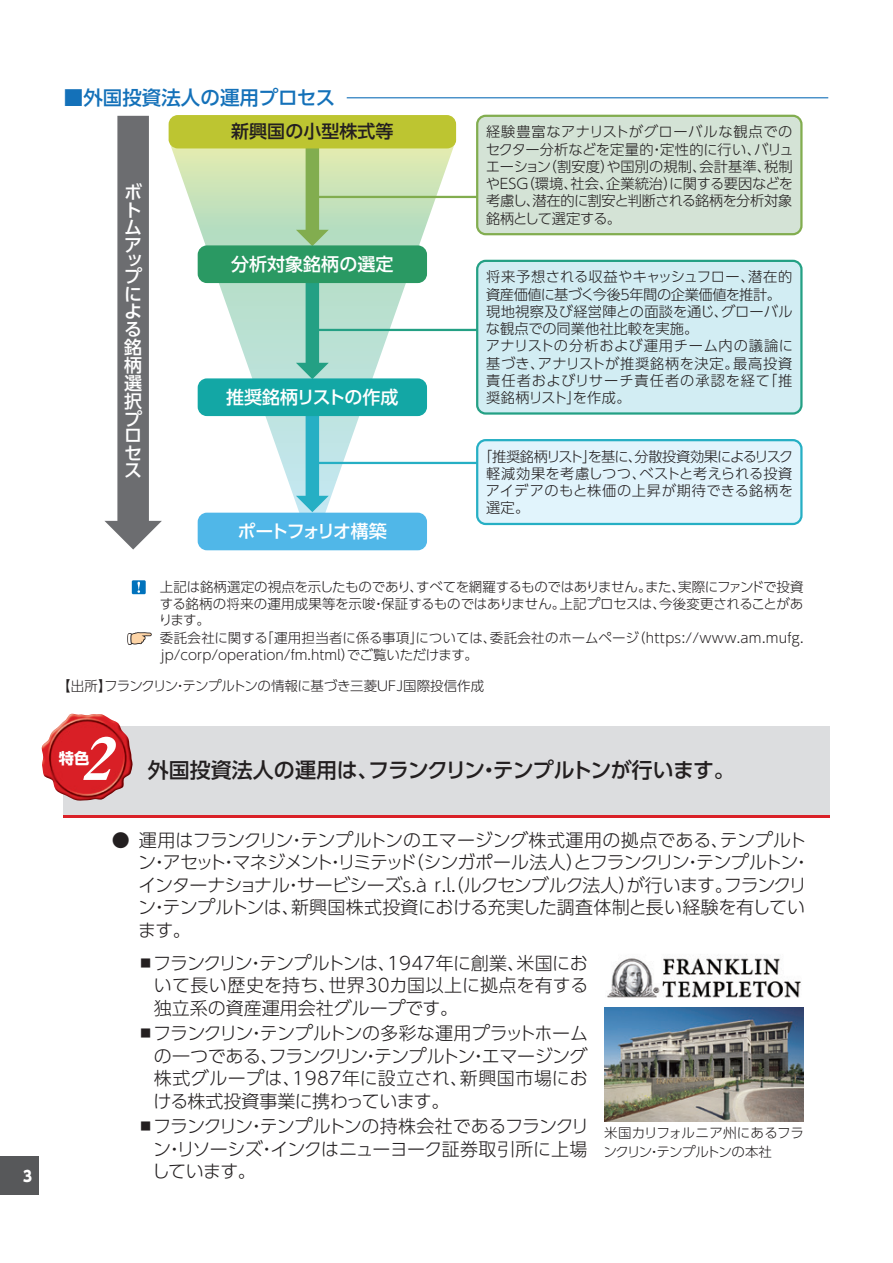
<style>
.page{position:relative;width:893px;height:1263px;background:#fff}
.page>*{position:absolute;margin:0;border:0;box-sizing:border-box;transform-origin:0 0}
.t1{font:italic 58.5px "Midashi Min Pr 5 MA31";color:#fff;scale:1.04 1}
.t2{font:500 21px "UD Shin Go Pro";letter-spacing:-.02em;color:#231f20}
.t3{font:500 19.5px "UD Shin Go Pro";color:#1471b9}
.t4{font:300 18px/22.5px "UD Shin Go Pro";letter-spacing:-.015em;color:#231f20;text-align:justify}
.t5{font:300 18px/22.5px "UD Shin Go Pro";letter-spacing:-.035em;color:#231f20}
.t6{font:500 18px/17.5px "UD Shin Go Pro";color:#fff;text-align:justify}
.t7{font:500 18px "UD Shin Go Pro";color:#231f20}
.t8{font:500 18px "UD Shin Go Pro";letter-spacing:-.11em;color:#fff}
.t9{font:700 15.3px "UD Shin Go Pro";color:#fff}
.t10{font:800 15px "UD Shin Go Pro";color:#fff;scale:.9 1}
.t11{font:300 14.25px/17.2px "UD Shin Go Pro";color:#231f20;text-align:justify}
.t12{font:300 14.25px/17.2px "UD Shin Go Pro";letter-spacing:.02em;color:#231f20}
.t13{font:300 13.5px/16.5px "UD Shin Go Pro";color:#231f20;text-align:justify}
.t14{font:300 13.5px/19.5px "UD Shin Go Pro";letter-spacing:-.035em;color:#231f20}
</style>
<div class="page">
<div style="left:0;top:1157px;width:38px;height:38px;background:#57585a"></div>
<hr style="left:347px;top:97px;width:481px;height:1px;background:#1471b9">
<svg style="left:169px;top:142px;width:287px;height:408px"></svg>
<div style="left:198px;top:513px;width:228px;height:36px;background:#50b7e8;border-radius:9px"></div>
<div style="left:198px;top:513px;width:229px;height:37px;border:2px solid #50b7e8;border-radius:9px"></div>
<div style="left:117px;top:116px;width:32px;height:409px;background:#6c6d70"></div>
<svg style="left:104px;top:521px;width:58px;height:28px"></svg>
<div style="left:306px;top:148px;width:13px;height:84px;background:#82ad4f"></div>
<svg style="left:296px;top:230px;width:33px;height:15px"></svg>
<div style="left:306px;top:281px;width:13px;height:84px;background:#24a084"></div>
<svg style="left:296px;top:363px;width:33px;height:15px"></svg>
<div style="left:306px;top:414px;width:13px;height:84px;background:#26afc4"></div>
<svg style="left:296px;top:496px;width:33px;height:16px"></svg>
<div style="left:169px;top:116px;width:286px;height:32px;background:#bdc531;border-radius:8px"></div>
<div style="left:169px;top:115px;width:287px;height:33px;border:2px solid #bdc531;border-radius:8px"></div>
<div style="left:198px;top:246px;width:228px;height:36px;background:#2a9963;border-radius:8px"></div>
<div style="left:198px;top:245px;width:229px;height:38px;border:2px solid #2a9963;border-radius:8px"></div>
<hr style="left:312px;top:329px;width:171px;height:2px;background:#24a084">
<hr style="left:312px;top:196px;width:171px;height:2px;background:#82ad4f">
<div style="left:477px;top:116px;width:324px;height:118px;background:#d4e3d6;border-radius:9px"></div>
<div style="left:476px;top:115px;width:327px;height:120px;border:2px solid #82ad4f;border-radius:9px"></div>
<div style="left:198px;top:379px;width:228px;height:36px;background:#13a7a5;border-radius:9px"></div>
<div style="left:198px;top:378px;width:229px;height:38px;border:2px solid #13a7a5;border-radius:9px"></div>
<hr style="left:312px;top:462px;width:171px;height:2px;background:#26afc4">
<div style="left:477px;top:440px;width:324px;height:84px;background:#e1f4fc;border-radius:9px"></div>
<div style="left:476px;top:439px;width:327px;height:86px;border:2px solid #26afc4;border-radius:9px"></div>
<div style="left:477px;top:261px;width:324px;height:152px;background:#d2edf3;border-radius:9px"></div>
<div style="left:476px;top:260px;width:327px;height:155px;border:2px solid #24a084;border-radius:9px"></div>
<div style="left:132px;top:580px;width:14px;height:14px;background:#0072bc"></div>
<svg style="left:137px;top:582px;width:3px;height:11px"></svg>
<svg style="left:127px;top:632px;width:25px;height:13px"></svg>
<div style="left:63px;top:726px;width:766px;height:92px;background:#dcdddf"></div>
<hr style="left:63px;top:815px;width:766px;height:3px;background:#da2128">
<img style="left:41px;top:714px;width:92px;height:87px">
<img style="left:607px;top:955px;width:194px;height:43px">
<img style="left:604px;top:1007px;width:199px;height:114px">
<p class="t10" style="left:23px;top:1163px;width:11px">3</p>
<p class="t3" style="left:64px;top:82px;width:273px">■外国投資法人の運用プロセス</p>
<p class="t7" style="left:231px;top:117px;width:164px">新興国の小型株式等</p>
<p class="t6" style="left:124px;top:183px;width:19px">ボトムア</p>
<p class="t6" style="left:124px;top:251px;width:20px;text-align:left">ップによる銘柄選択プロセス</p>
<p class="t6" style="left:231px;top:255px;width:164px">分析対象銘柄の選定</p>
<p class="t6" style="left:226px;top:388px;width:174px">推奨銘柄リストの作成</p>
<p class="t8" style="left:238px;top:517px;width:151px">ポートフォリオ構築</p>
<p class="t11" style="left:486px;top:123px;width:310px">経験豊富なアナリストがグローバルな観点でのセクター分析などを定量的・定性的に行い、バリュエーション（割安度）や国別の規制、会計基準、税制やESG（環境、社会、企業統治）に関する要因などを考慮し、潜在的に割安と判断される銘柄を分析対象銘柄として選定する。</p>
<p class="t12" style="left:486px;top:268px;width:309px">将来予想される収益やキャッシュフロー、潜在的資産価値に基づく今後5年間の企業価値を推計。現地視察及び経営陣との面談を通じ、グローバルな観点での同業他社比較を実施。<br>アナリストの分析および運用チーム内の議論に基づき、アナリストが推奨銘柄を決定。最高投資責任者およびリサーチ責任者の承認を経て「推奨銘柄リスト」を作成。</p>
<p class="t11" style="left:486px;top:447px;width:309px;text-indent:-7px">「推奨銘柄リスト」を基に、分散投資効果によるリスク軽減効果を考慮しつつ、ベストと考えられる投資アイデアのもと株価の上昇が期待できる銘柄を選定。</p>
<p class="t13" style="left:159px;top:578px;width:646px">上記は銘柄選定の視点を示したものであり、すべてを網羅するものではありません。また、実際にファンドで投資する銘柄の将来の運用成果等を示唆・保証するものではありません。上記プロセスは、今後変更されることがあります。</p>
<p class="t13" style="left:160px;top:629px;width:645px">委託会社に関する「運用担当者に係る事項」については、委託会社のホームページ（https://www.am.mufg. jp/corp/operation/fm.html）でご覧いただけます。</p>
<p class="t14" style="left:57px;top:676px;width:428px">【出所】フランクリン・テンプルトンの情報に基づき三菱ＵＦＪ国際投信作成</p>
<h1 class="t1" style="left:80px;top:713px;width:49px">2</h1>
<p class="t9" style="left:59px;top:745px;width:32px">特色</p>
<p class="t2" style="left:148px;top:753px;width:589px">外国投資法人の運用は、フランクリン・テンプルトンが行います。</p>
<p class="t5" style="left:138px;top:828px;width:674px;text-indent:-26px">● 運用はフランクリン・テンプルトンのエマージング株式運用の拠点である、テンプルトン・アセット・マネジメント・リミテッド（シンガポール法人）とフランクリン・テンプルトン・インターナショナル・サービシーズs.à r.l.（ルクセンブルク法人）が行います。フランクリン・テンプルトンは、新興国株式投資における充実した調査体制と長い経験を有しています。</p>
<p class="t4" style="left:154px;top:951px;width:436px;text-indent:-14px"><sup>■</sup> フランクリン・テンプルトンは、1947年に創業、米国において長い歴史を持ち、世界30カ国以上に拠点を有する独立系の資産運用会社グループです。</p>
<p class="t4" style="left:154px;top:1021px;width:436px;text-indent:-13px"><sup>■</sup> フランクリン・テンプルトンの多彩な運用プラットホームの一つである、フランクリン・テンプルトン・エマージング株式グループは、1987年に設立され、新興国市場における株式投資事業に携わっています。</p>
<p class="t4" style="left:152px;top:1114px;width:439px;text-indent:-11px"><sup>■</sup> フランクリン・テンプルトンの持株会社であるフランクリン・リソーシズ・インクはニューヨーク証券取引所に上場しています。</p>
<p class="t14" style="left:603px;top:1122px;width:202px">米国カリフォルニア州にあるフランクリン・テンプルトンの本社</p>
</div>
